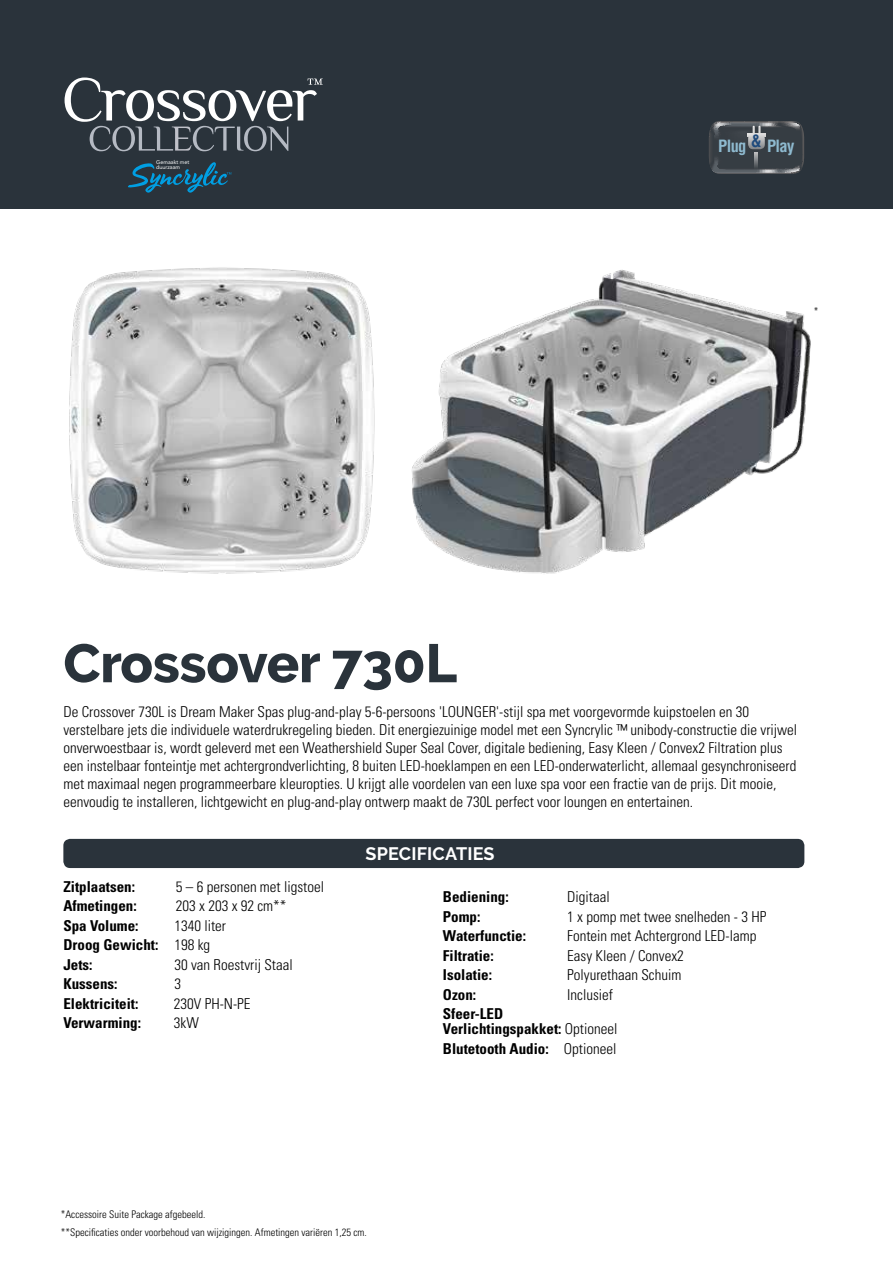
<style>
.page{position:relative;width:893px;height:1263px;background:#fff}
.page>*{position:absolute;margin:0;border:0;box-sizing:border-box;transform-origin:0 0}
.t1{font:800 54px "Raleway";letter-spacing:-.005em;color:#2a333b}
.t2{font:700 18px "Raleway";letter-spacing:.01em;color:#fff}
.t3{font:700 condensed 16.5px "Helvetica LT Std";letter-spacing:-.04em;color:#9bd4f0}
.t4{font:300 condensed 15px/18px "Univers";color:#000}
.t5{font:700 condensed 15px/19.5px "Univers";color:#000}
.t6{font:300 condensed 10.5px/18px "Univers";color:#000}
.t7{font:5.4px/5.4px "Avenir";color:#fff}
.s1{font-weight:300}
</style>
<div class="page">
<div style="left:0;top:0;width:893px;height:208px;background:#2a333b"></div>
<svg style="left:128px;top:162px;width:103px;height:31px"></svg>
<div style="left:63px;top:839px;width:741px;height:29px;background:#2a333b;border-radius:7px"></div>
<svg style="left:65px;top:78px;width:258px;height:73px"></svg>
<svg style="left:709px;top:121px;width:95px;height:53px"></svg>
<img style="left:412px;top:270px;width:399px;height:304px">
<img style="left:69px;top:267px;width:306px;height:307px">
<p class="t7" style="left:156px;top:159px;width:35px">Gemaakt met duurzaam</p>
<p class="t3" style="left:718px;top:135px;width:78px">Plug <sup>&amp;</sup> Play</p>
<p class="t6" style="left:814px;top:302px;width:6px">*</p>
<h1 class="t1" style="left:63px;top:632px;width:395px">Crossover 730L</h1>
<p class="t4" style="left:63px;top:702px;width:735px">De Crossover 730L is Dream Maker Spas plug-and-play 5-6-persoons 'LOUNGER'-stijl spa met voorgevormde kuipstoelen en 30 verstelbare jets die individuele waterdrukregeling bieden. Dit energiezuinige model met een Syncrylic ™ unibody-constructie die vrijwel onverwoestbaar is, wordt geleverd met een Weathershield Super Seal Cover, digitale bediening, Easy Kleen / Convex2 Filtration plus een instelbaar fonteintje met achtergrondverlichting, 8 buiten LED-hoeklampen en een LED-onderwaterlicht, allemaal gesynchroniseerd met maximaal negen programmeerbare kleuropties. U krijgt alle voordelen van een luxe spa voor een fractie van de prijs. Dit mooie, eenvoudig te installeren, lichtgewicht en plug-and-play ontwerp maakt de 730L perfect voor loungen en entertainen.</p>
<p class="t5" style="left:63px;top:877px;width:73px">Zitplaatsen:</p>
<p class="t4" style="left:176px;top:877px;width:150px">5 – 6 personen met ligstoel</p>
<p class="t5" style="left:63px;top:896px;width:75px">Afmetingen:</p>
<p class="t4" style="left:176px;top:897px;width:112px">203 x 203 x 92 cm**</p>
<p class="t5" style="left:63px;top:916px;width:77px">Spa Volume:</p>
<p class="t5" style="left:63px;top:916px;width:164px;text-indent:111px"><span class="s1">1340 liter<br></span>Droog Gewicht: <span class="s1">198 kg<br></span>Jets:</p>
<p class="t4" style="left:174px;top:955px;width:120px">30 van Roestvrij Staal</p>
<p class="t5" style="left:63px;top:974px;width:56px">Kussens:</p>
<p class="t4" style="left:174px;top:975px;width:8px">3</p>
<p class="t5" style="left:63px;top:994px;width:77px">Elektriciteit:</p>
<p class="t4" style="left:174px;top:994px;width:78px">230V PH-N-PE</p>
<p class="t5" style="left:63px;top:1013px;width:79px">Verwarming:</p>
<p class="t4" style="left:174px;top:1014px;width:26px">3kW</p>
<p class="t2" style="left:366px;top:843px;width:130px">SPECIFICATIES</p>
<p class="t5" style="left:443px;top:887px;width:67px">Bediening:</p>
<p class="t4" style="left:567px;top:888px;width:44px">Digitaal</p>
<p class="t5" style="left:443px;top:907px;width:39px">Pomp:</p>
<p class="t4" style="left:567px;top:907px;width:201px">1 x pomp met twee snelheden - 3 HP</p>
<p class="t5" style="left:443px;top:926px;width:85px">Waterfunctie:</p>
<p class="t4" style="left:567px;top:927px;width:191px">Fontein met Achtergrond LED-lamp</p>
<p class="t5" style="left:443px;top:946px;width:52px">Filtratie:</p>
<p class="t4" style="left:567px;top:946px;width:118px">Easy Kleen / Convex2</p>
<p class="t5" style="left:443px;top:965px;width:51px">Isolatie:</p>
<p class="t4" style="left:567px;top:966px;width:116px">Polyurethaan Schuim</p>
<p class="t5" style="left:443px;top:985px;width:35px">Ozon:</p>
<p class="t4" style="left:567px;top:985px;width:47px">Inclusief</p>
<p class="t5" style="left:443px;top:1006px;width:176px;line-height:15px">Sfeer-LED<br>Verlichtingspakket: <span class="s1">Optioneel</span></p>
<p class="t5" style="left:443px;top:1039px;width:175px">Blutetooth Audio: <span class="s1">Optioneel</span></p>
<p class="t6" style="left:61px;top:1205px;width:308px">*Accessoire Suite Package afgebeeld.<br>**Specificaties onder voorbehoud van wijzigingen. Afmetingen variëren 1,25 cm.</p>
</div>
